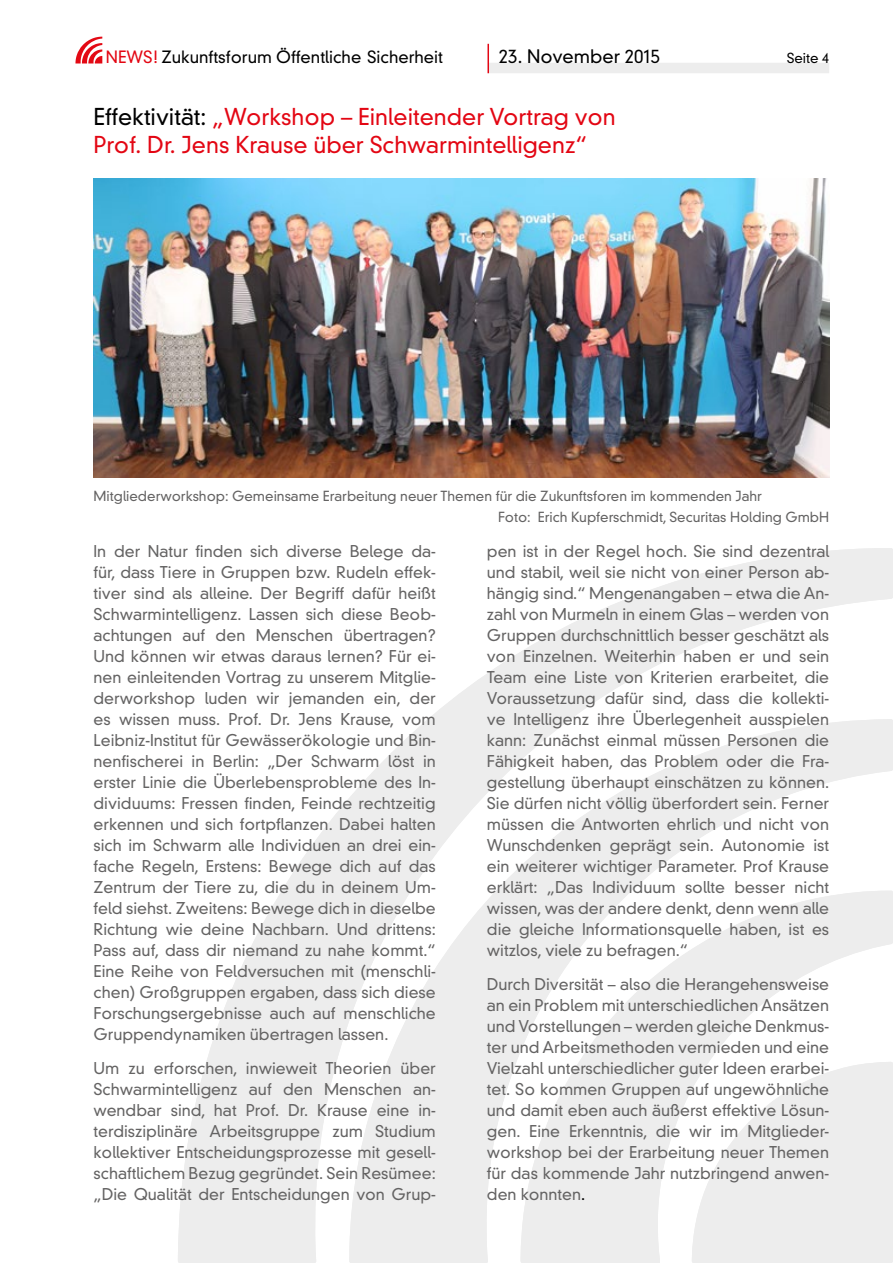
<style>
.page{position:relative;width:893px;height:1263px;background:#fff}
.page>*{position:absolute;margin:0;border:0;box-sizing:border-box;transform-origin:0 0}
.Überschrift_rot{font:300 22.5px/28.5px "DIN Neuzeit Grotesk";color:#e30613}
.t1{font:300 18px "DIN Neuzeit Grotesk";color:#000}
.t2{font:300 16.35px "DIN Neuzeit Grotesk";color:#000}
.Mengentext{font:300 15.75px/21px "DIN Neuzeit Grotesk";color:#646363;text-align:justify}
.Bildunterschrift{font:300 13.5px "DIN Neuzeit Grotesk";color:#646363}
.t3{font:300 13.5px "DIN Neuzeit Grotesk";color:#000}
.s1{color:#e30613}
.s2{color:#000}
</style>
<div class="page">
<svg style="left:178px;top:548px;width:715px;height:715px"></svg>
<svg style="left:349px;top:719px;width:544px;height:544px;fill:#ededed"></svg>
<svg style="left:521px;top:891px;width:372px;height:372px;fill:#ededed"></svg>
<svg style="left:691px;top:1062px;width:202px;height:201px"></svg>
<div style="left:489px;top:63px;width:340px;height:10px;background:#ededed"></div>
<svg style="left:75px;top:37px;width:27px;height:27px"></svg>
<hr style="left:487px;top:44px;width:2px;height:29px;background:#e30613">
<img style="left:94px;top:179px;width:735px;height:299px">
<p class="t2" style="left:106px;top:47px;width:339px"><span class="s1">NEWS!</span> Zukunftsforum Öffentliche Sicherheit</p>
<p class="t1" style="left:499px;top:45px;width:163px">23. November 2015</p>
<p class="t3" style="left:787px;top:50px;width:44px">Seite 4</p>
<p class="Überschrift_rot" style="left:94px;top:103px;width:524px"><span class="s2">Effektivität:</span> „Workshop – Einleitender Vortrag von<br>Prof. Dr. Jens Krause über Schwarmintelligenz“</p>
<p class="Bildunterschrift" style="left:94px;top:488px;width:670px">Mitgliederworkshop: Gemeinsame Erarbeitung neuer Themen für die Zukunftsforen im kommenden Jahr</p>
<p class="Bildunterschrift" style="left:498px;top:509px;width:333px">Foto: Erich Kupferschmidt, Securitas Holding GmbH</p>
<p class="Mengentext" style="left:94px;top:541px;width:344px">In der Natur finden sich diverse Belege da&shy;für, dass Tiere in Gruppen bzw. Rudeln effek&shy;tiver sind als alleine. Der Begriff dafür heißt Schwarmintelligenz. Lassen sich diese Beob&shy;achtungen auf den Menschen übertragen?<br>Und können wir etwas daraus lernen? Für ei&shy;nen einleitenden Vortrag zu unserem Mitglie&shy;derworkshop luden wir jemanden ein, der es wissen muss. Prof. Dr. Jens Krause, vom Leibniz-Institut für Gewässerökologie und Bin&shy;nenfischerei in Berlin: „Der Schwarm löst in erster Linie die Überlebensprobleme des In&shy;dividuums: Fressen finden, Feinde rechtzeitig erkennen und sich fortpflanzen. Dabei halten sich im Schwarm alle Individuen an drei ein&shy;fache Regeln, Erstens: Bewege dich auf das Zentrum der Tiere zu, die du in deinem Um&shy;feld siehst. Zweitens: Bewege dich in dieselbe Richtung wie deine Nachbarn. Und drittens:<br>Pass auf, dass dir niemand zu nahe kommt.“ Eine Reihe von Feldversuchen mit (menschli&shy;chen) Großgruppen ergaben, dass sich diese Forschungsergebnisse auch auf menschliche Gruppendynamiken übertragen lassen.</p>
<p class="Mengentext" style="left:94px;top:1058px;width:344px">Um zu erforschen, inwieweit Theorien über Schwarmintelligenz auf den Menschen an&shy;wendbar sind, hat Prof. Dr. Krause eine in&shy;terdisziplinäre Arbeitsgruppe zum Studium kollektiver Entscheidungsprozesse mit gesell&shy;schaftlichem Bezug gegründet. Sein Resümee: „Die Qualität der Entscheidungen von Grup-</p>
<p class="Mengentext" style="left:487px;top:541px;width:344px">pen ist in der Regel hoch. Sie sind dezentral und stabil, weil sie nicht von einer Person ab&shy;hängig sind.“ Mengenangaben – etwa die An&shy;zahl von Murmeln in einem Glas – werden von Gruppen durchschnittlich besser geschätzt als von Einzelnen. Weiterhin haben er und sein Team eine Liste von Kriterien erarbeitet, die Voraussetzung dafür sind, dass die kollekti&shy;ve Intelligenz ihre Überlegenheit ausspielen kann: Zunächst einmal müssen Personen die Fähigkeit haben, das Problem oder die Fra&shy;gestellung überhaupt einschätzen zu können.<br>Sie dürfen nicht völlig überfordert sein. Ferner müssen die Antworten ehrlich und nicht von Wunschdenken geprägt sein. Autonomie ist ein weiterer wichtiger Parameter. Prof Krause erklärt: „Das Individuum sollte besser nicht wissen, was der andere denkt, denn wenn alle die gleiche Informationsquelle haben, ist es witzlos, viele zu befragen.“</p>
<p class="Mengentext" style="left:487px;top:974px;width:344px">Durch Diversität – also die Herangehensweise an ein Problem mit unterschiedlichen Ansätzen und Vorstellungen – werden gleiche Denkmus&shy;ter und Arbeitsmethoden vermieden und eine Vielzahl unterschiedlicher guter Ideen erarbei&shy;tet. So kommen Gruppen auf ungewöhnliche und damit eben auch äußerst effektive Lösun&shy;gen. Eine Erkenntnis, die wir im Mitglieder&shy;workshop bei der Erarbeitung neuer Themen für das kommende Jahr nutzbringend anwen&shy;den konnten<span class="s2">.</span></p>
</div>
